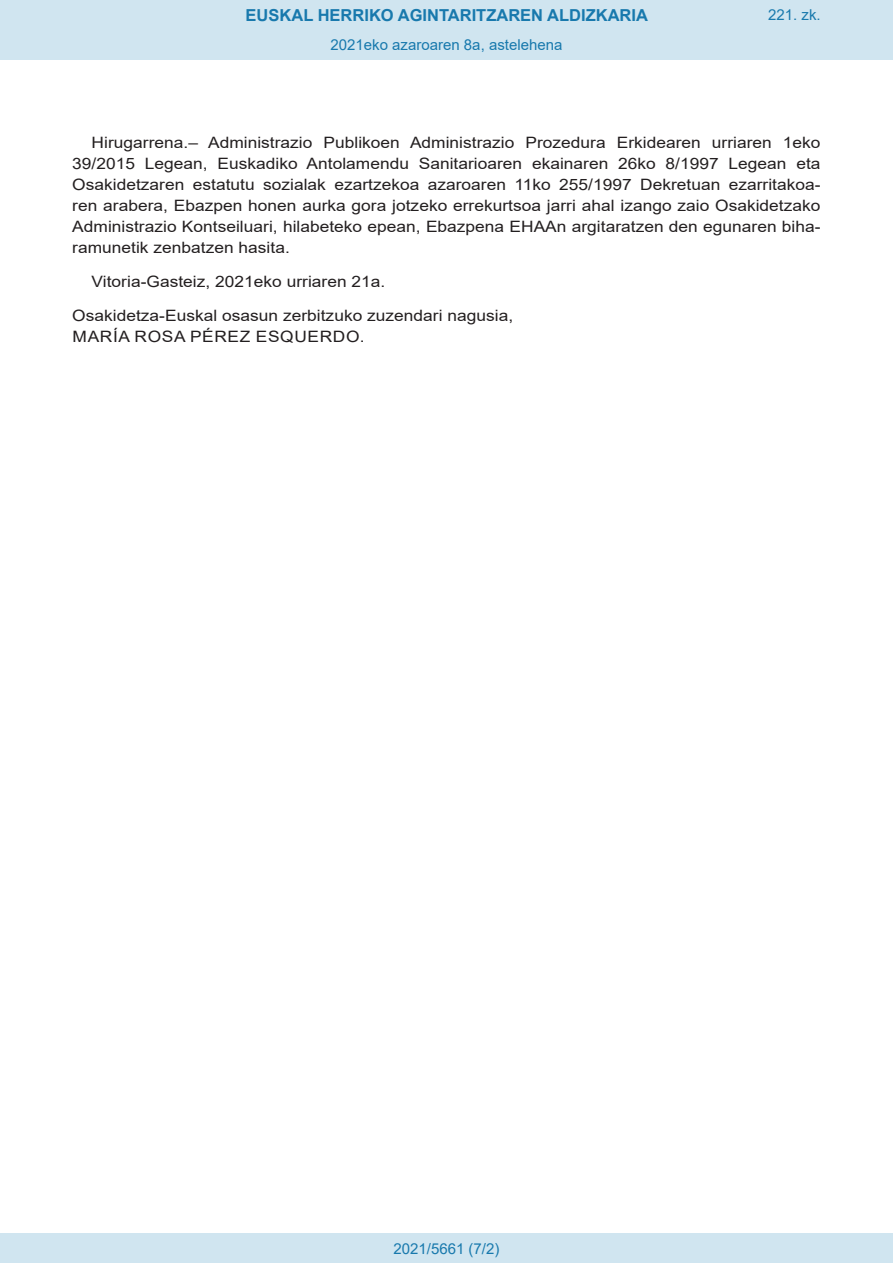
<style>
.page{position:relative;width:893px;height:1263px;background:#fff}
.page>*{position:absolute;margin:0;border:0;box-sizing:border-box;transform-origin:0 0}
.t1{font:700 16.5px "Arial";color:#1879ad}
.BOPVDetalle{font:15.6px/21px "Arial";color:#231f20;text-align:justify;scale:1.11 1}
.BOPVFirmaPuesto{font:15.6px "Arial";color:#231f20;scale:1.11 1}
.BOPVFirmaLugFec{font:15.6px "Arial";color:#231f20;scale:1.11 1}
.BOPVFirmaNombre{font:15.6px "Arial";letter-spacing:.035em;color:#231f20;scale:1.11 1}
.Paginacion_Centro{font:15px "Arial";color:#1879ad}
</style>
<div class="page">
<div style="left:0;top:0;width:893px;height:60px;background:#d0e5f0"></div>
<div style="left:0;top:1233px;width:893px;height:30px;background:#d0e5f0"></div>
<p class="t1" style="left:246px;top:3px;width:404px">EUSKAL HERRIKO AGINTARITZAREN ALDIZKARIA</p>
<p class="Paginacion_Centro" style="left:331px;top:35px;width:233px">2021eko azaroaren 8a, astelehena</p>
<p class="Paginacion_Centro" style="left:768px;top:5px;width:54px">221. zk.</p>
<p class="BOPVDetalle" style="left:72px;top:132px;width:676px;text-indent:19px">Hirugarrena.– Administrazio Publikoen Administrazio Prozedura Erkidearen urriaren 1eko 39/2015 Legean, Euskadiko Antolamendu Sanitarioaren ekainaren 26ko 8/1997 Legean eta Osakidetzaren estatutu sozialak ezartzekoa azaroaren 11ko 255/1997 Dekretuan ezarritakoa&shy;ren arabera, Ebazpen honen aurka gora jotzeko errekurtsoa jarri ahal izango zaio Osakidetzako Administrazio Kontseiluari, hilabeteko epean, Ebazpena EHAAn argitaratzen den egunaren biha&shy;ramunetik zenbatzen hasita.</p>
<p class="BOPVFirmaLugFec" style="left:92px;top:271px;width:266px">Vitoria-Gasteiz, 2021eko urriaren 21a.</p>
<p class="BOPVFirmaPuesto" style="left:72px;top:304px;width:399px">Osakidetza-Euskal osasun zerbitzuko zuzendari nagusia,</p>
<p class="BOPVFirmaNombre" style="left:73px;top:325px;width:265px">MARÍA ROSA PÉREZ ESQUERDO.</p>
<p class="Paginacion_Centro" style="left:393px;top:1238px;width:107px">2021/5661 (7/2)</p>
</div>
